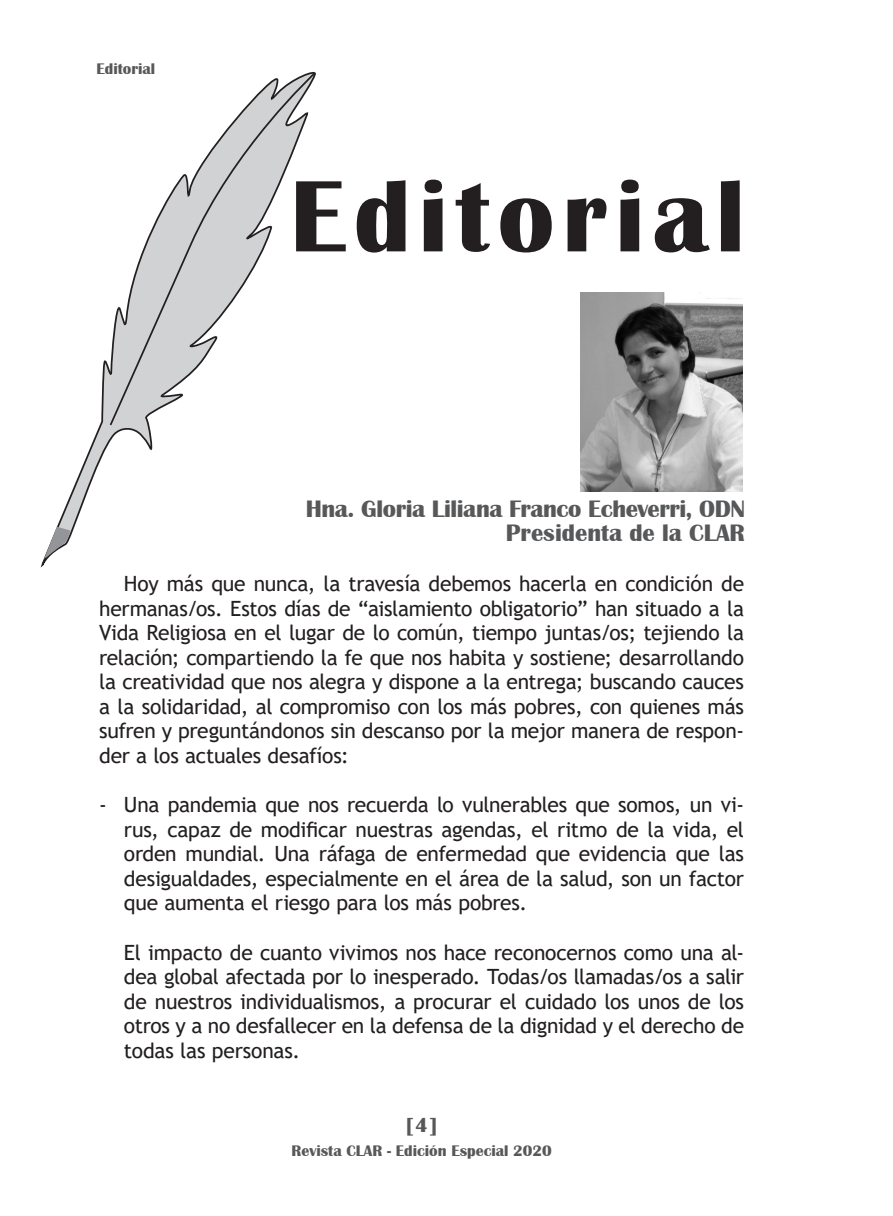
<style>
.page{position:relative;width:893px;height:1216px;background:#fff}
.page>*{position:absolute;margin:0;border:0;box-sizing:border-box;transform-origin:0 0}
.t1{font:700 105px "Britannic";letter-spacing:.075em;color:#231f20}
.t2{font:700 24.5px/24.5px "Britannic";letter-spacing:-.015em;color:#57585a;text-align:right}
.t3{font:21px/24.5px "Trebuchet MS";letter-spacing:-.01em;color:#231f20;text-align:justify}
.t4{font:700 21px "Britannic";color:#57585a}
.t5{font:700 15.75px "Britannic";color:#57585a}
</style>
<div class="page">
<svg style="left:40px;top:71px;width:274px;height:497px"></svg>
<svg style="left:44px;top:526px;width:26px;height:33px"></svg>
<svg style="left:109px;top:72px;width:207px;height:354px"></svg>
<img style="left:580px;top:293px;width:163px;height:198px">
<p class="t5" style="left:97px;top:60px;width:60px">Editorial</p>
<h1 class="t1" style="left:290px;top:157px;width:456px">Editorial</h1>
<p class="t2" style="left:306px;top:496px;width:441px">Hna. Gloria Liliana Franco Echeverri, ODN<br>Presidenta de la CLAR</p>
<p class="t3" style="left:99px;top:571px;width:646px;text-indent:25px">Hoy más que nunca, la travesía debemos hacerla en condición de hermanas/os. Estos días de “aislamiento obligatorio” han situado a la Vida Religiosa en el lugar de lo común, tiempo juntas/os; tejiendo la relación; compartiendo la fe que nos habita y sostiene; desarrollando la creatividad que nos alegra y dispone a la entrega; buscando cauces a la solidaridad, al compromiso con los más pobres, con quienes más sufren y preguntándonos sin descanso por la mejor manera de respon&shy;der a los actuales desafíos:</p>
<p class="t3" style="left:124px;top:792px;width:622px;text-indent:-25px">- Una pandemia que nos recuerda lo vulnerables que somos, un vi&shy;rus, capaz de modificar nuestras agendas, el ritmo de la vida, el orden mundial. Una ráfaga de enfermedad que evidencia que las desigualdades, especialmente en el área de la salud, son un factor que aumenta el riesgo para los más pobres.</p>
<p class="t3" style="left:124px;top:939px;width:622px">El impacto de cuanto vivimos nos hace reconocernos como una al&shy;dea global afectada por lo inesperado. Todas/os llamadas/os a salir de nuestros individualismos, a procurar el cuidado los unos de los otros y a no desfallecer en la defensa de la dignidad y el derecho de todas las personas.</p>
<p class="t4" style="left:405px;top:1112px;width:36px">[4]</p>
<p class="t5" style="left:292px;top:1141px;width:261px">Revista CLAR - Edición Especial 2020</p>
</div>
